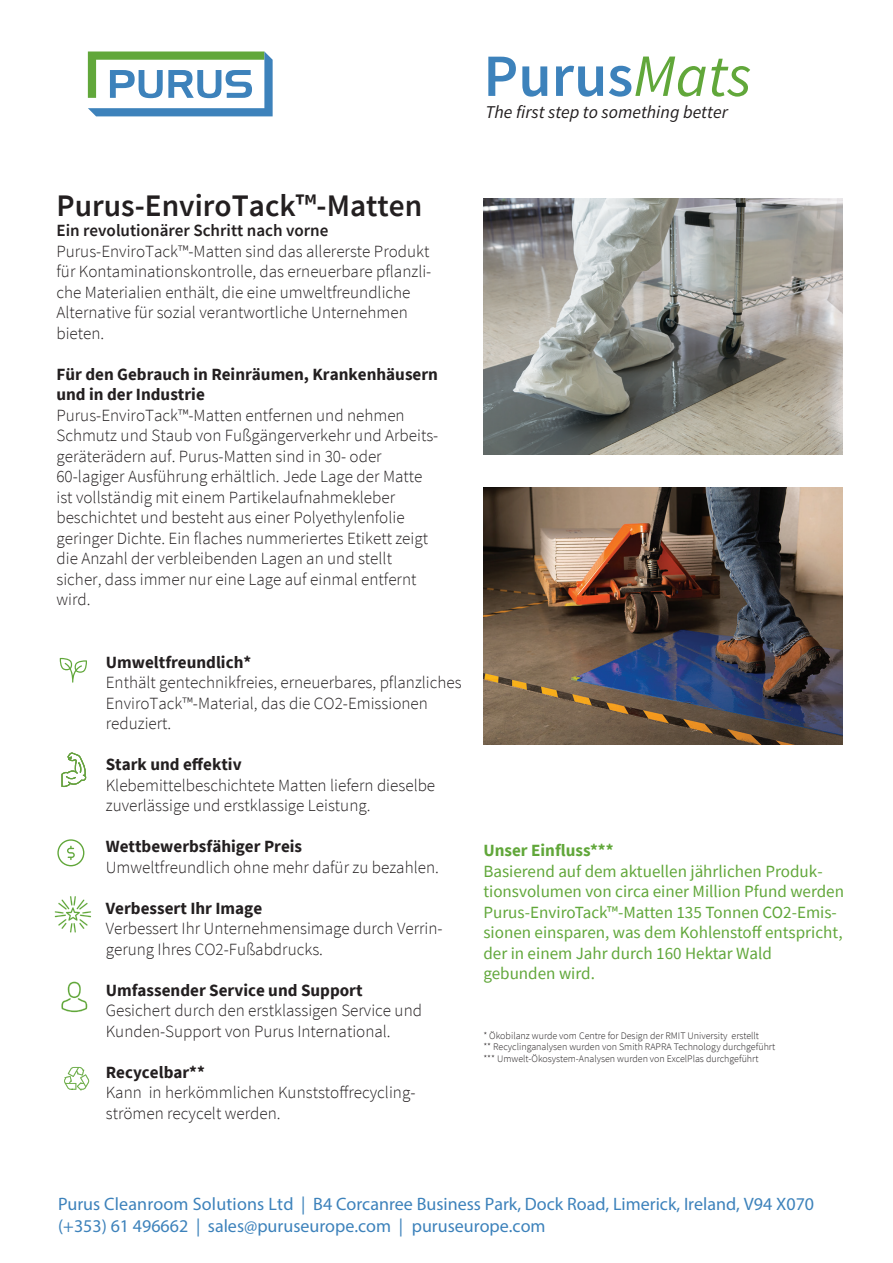
<style>
.page{position:relative;width:893px;height:1263px;background:#fff}
.page>*{position:absolute;margin:0;border:0;box-sizing:border-box;transform-origin:0 0}
.t1{font:600 60px "Source Sans Pro";color:#3d82bb}
.t2{font:600 31.35px "Source Sans Pro";color:#231f20}
.t3{font:18px/21.6px "Myriad Pro";color:#3d82bb}
.t4{font:italic 18px "Source Sans Pro";color:#231f20}
.t5{font:300 17.1px/20.5px "Source Sans Pro";color:#231f20}
.t6{font:17.1px/20.5px "Source Sans Pro";color:#61a73a}
.t7{font:700 17.1px/20.5px "Source Sans Pro";color:#231f20}
.t8{font:600 17.1px "Source Sans Pro";color:#231f20}
.t9{font:700 17.1px "Source Sans Pro";color:#61a73a}
.t10{font:300 9.9px/12px "Source Sans Pro";color:#231f20}
.s1{font-weight:400;font-style:italic;color:#61a73a}
</style>
<div class="page">
<svg style="left:88px;top:51px;width:185px;height:65px"></svg>
<img style="left:483px;top:199px;width:359px;height:256px">
<img style="left:483px;top:488px;width:359px;height:256px">
<svg style="left:60px;top:658px;width:27px;height:25px"></svg>
<svg style="left:61px;top:752px;width:26px;height:35px"></svg>
<svg style="left:57px;top:839px;width:27px;height:27px"></svg>
<svg style="left:55px;top:896px;width:36px;height:37px"></svg>
<svg style="left:61px;top:981px;width:26px;height:31px"></svg>
<svg style="left:64px;top:1067px;width:25px;height:23px"></svg>
<h1 class="t1" style="left:483px;top:37px;width:270px">Purus<span class="s1">Mats</span></h1>
<p class="t4" style="left:485px;top:100px;width:244px">The first step to something better</p>
<h2 class="t2" style="left:56px;top:185px;width:367px">Purus-EnviroTack™-Matten</h2>
<p class="t8" style="left:56px;top:219px;width:273px">Ein revolutionärer Schritt nach vorne</p>
<p class="t5" style="left:56px;top:241px;width:376px">Purus-EnviroTack™-Matten sind das allererste Produkt für Kontaminationskontrolle, das erneuerbare pflanzli&shy;che Materialien enthält, die eine umweltfreundliche Alternative für sozial verantwortliche Unternehmen bieten.</p>
<p class="t7" style="left:56px;top:364px;width:383px">Für den Gebrauch in Reinräumen, Krankenhäusern und in der Industrie</p>
<p class="t5" style="left:56px;top:405px;width:383px">Purus-EnviroTack™-Matten entfernen und nehmen Schmutz und Staub von Fußgängerverkehr und Arbeits&shy;geräterädern auf. Purus-Matten sind in 30- oder 60-lagiger Ausführung erhältlich. Jede Lage der Matte ist vollständig mit einem Partikelaufnahmekleber beschichtet und besteht aus einer Polyethylenfolie geringer Dichte. Ein flaches nummeriertes Etikett zeigt die Anzahl der verbleibenden Lagen an und stellt sicher, dass immer nur eine Lage auf einmal entfernt wird.</p>
<p class="t7" style="left:106px;top:651px;width:147px">Umweltfreundlich*</p>
<p class="t5" style="left:106px;top:672px;width:357px">Enthält gentechnikfreies, erneuerbares, pflanzliches<br>EnviroTack™-Material, das die CO2-Emissionen reduziert.</p>
<p class="t7" style="left:106px;top:754px;width:137px">Stark und effektiv</p>
<p class="t5" style="left:106px;top:775px;width:331px">Klebemittelbeschichtete Matten liefern dieselbe zuverlässige und erstklassige Leistung.</p>
<p class="t7" style="left:106px;top:836px;width:198px">Wettbewerbsfähiger Preis</p>
<p class="t5" style="left:106px;top:857px;width:335px">Umweltfreundlich ohne mehr dafür zu bezahlen.</p>
<p class="t7" style="left:106px;top:898px;width:158px">Verbessert Ihr Image</p>
<p class="t5" style="left:106px;top:918px;width:338px">Verbessert Ihr Unternehmensimage durch Verrin&shy;gerung Ihres CO2-Fußabdrucks.</p>
<p class="t7" style="left:106px;top:980px;width:258px">Umfassender Service und Support</p>
<p class="t5" style="left:106px;top:1000px;width:318px">Gesichert durch den erstklassigen Service und<br>Kunden-Support von Purus International.</p>
<p class="t7" style="left:106px;top:1062px;width:101px">Recycelbar**</p>
<p class="t5" style="left:106px;top:1082px;width:311px">Kann in herkömmlichen Kunststoffrecycling&shy;strömen recycelt werden.</p>
<p class="t9" style="left:483px;top:839px;width:132px">Unser Einfluss***</p>
<p class="t6" style="left:483px;top:860px;width:362px">Basierend auf dem aktuellen jährlichen Produk&shy;tionsvolumen von circa einer Million Pfund werden Purus-EnviroTack™-Matten 135 Tonnen CO2-Emis&shy;sionen einsparen, was dem Kohlenstoff entspricht, der in einem Jahr durch 160 Hektar Wald gebunden wird.</p>
<p class="t10" style="left:483px;top:1029px;width:293px">* Ökobilanz wurde vom Centre for Design der RMIT University erstellt<br>** Recyclinganalysen wurden von Smith RAPRA Technology durchgeführt *** Umwelt-Ökosystem-Analysen wurden von ExcelPlas durchgeführt</p>
<p class="t3" style="left:58px;top:1193px;width:757px">Purus Cleanroom Solutions Ltd | B4 Corcanree Business Park, Dock Road, Limerick, Ireland, V94 X070 (+353) 61 496662 | sales@puruseurope.com | puruseurope.com</p>
</div>
